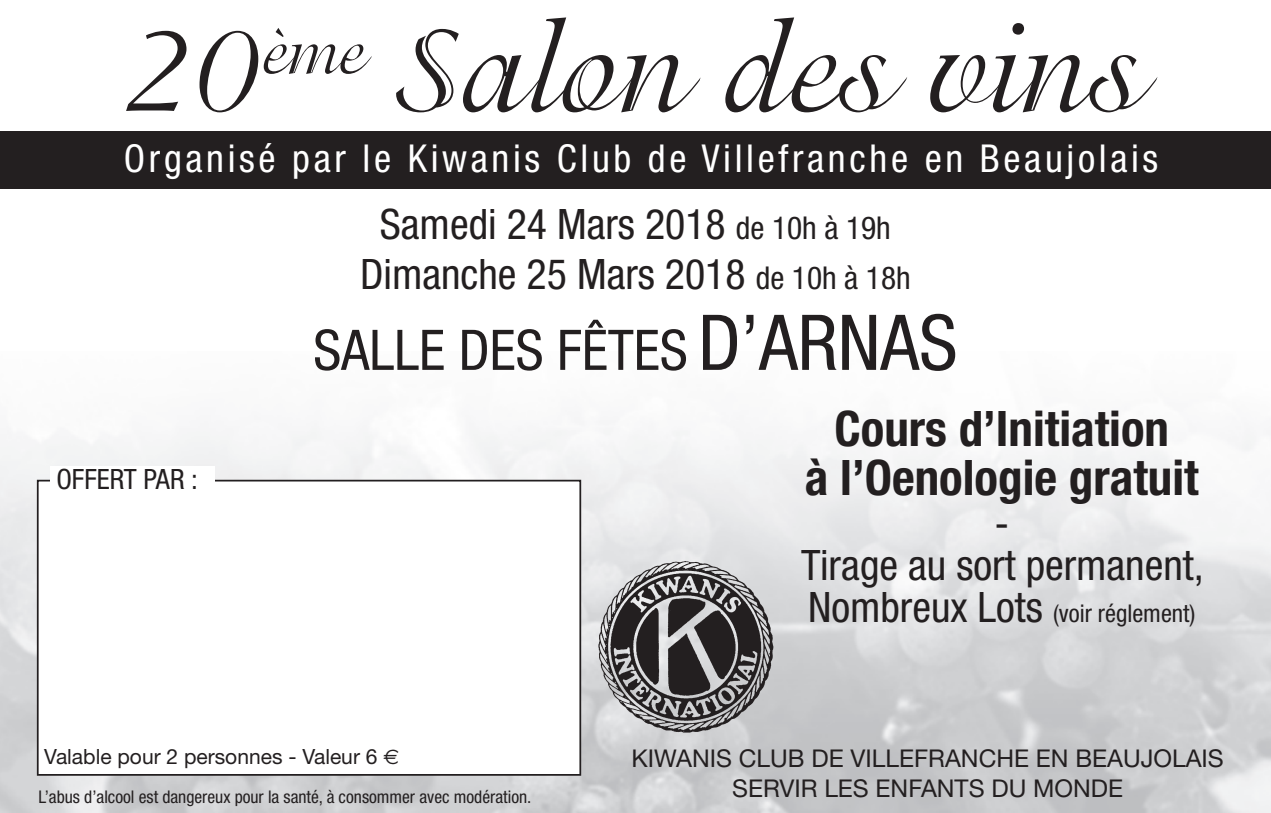
<style>
.page{position:relative;width:1271px;height:813px;background:#fff}
.page>*{position:absolute;margin:0;border:0;box-sizing:border-box;transform-origin:0 0}
.t1{font:127.4px "Isadora";color:#231f20}
.t2{font:condensed 56px "Helvetica Neue";color:#231f20}
.t3{font:700 condensed 49px/49px "Helvetica Neue";color:#231f20;text-align:center}
.t4{font:condensed 42px/50.4px "Helvetica Neue";color:#231f20;text-align:center}
.t5{font:condensed 38.5px "Helvetica Neue";letter-spacing:.095em;color:#fff}
.t6{font:condensed 28px "Helvetica Neue";color:#231f20}
.t7{font:24.5px "Helvetica Neue";color:#231f20}
.t8{font:condensed 24.5px "Helvetica Neue";color:#231f20}
.t9{font:21px "Helvetica Neue";color:#231f20}
.t10{font:condensed 17.5px "Helvetica Neue";color:#231f20}
.s1{font-size:31.5px}
.s2{font-size:77px}
.s3{font-size:42px}
.s4{font-family:"Euro Sans"}
</style>
<div class="page">
<img style="left:0;top:423px;width:1270px;height:390px">
<img style="left:594px;top:559px;width:183px;height:177px">
<div style="left:38px;top:480px;width:542px;height:295px;background:#fff"></div>
<div style="left:37px;top:480px;width:544px;height:295px;border:2px solid #231f20"></div>
<div style="left:50px;top:466px;width:164px;height:44px;background:#fff"></div>
<div style="left:0;top:131px;width:1270px;height:58px;background:#231f20"></div>
<h1 class="t1" style="left:126px;top:0;width:1019px">20<sup>ème</sup> Salon des vins</h1>
<p class="t5" style="left:124px;top:136px;width:1035px">Organisé par le Kiwanis Club de Villefranche en Beaujolais</p>
<p class="t6" style="left:56px;top:462px;width:143px">OFFERT PAR :</p>
<p class="t4" style="left:360px;top:198px;width:552px">Samedi 24 Mars 2018 <span class="s1">de 10h à 19h<br></span>Dimanche 25 Mars 2018 <span class="s1">de 10h à 18h</span></p>
<h2 class="t2" style="left:313px;top:318px;width:645px">SALLE DES FÊTES <span class="s2">D’ARNAS</span></h2>
<p class="t3" style="left:804px;top:404px;width:395px">Cours d’Initiation<br>à l’Oenologie gratuit</p>
<p class="t4" style="left:801px;top:501px;width:404px;line-height:42px">-<br>Tirage au sort permanent,</p>
<p class="t8" style="left:807px;top:598px;width:389px"><span class="s3">Nombreux Lots</span> (voir réglement)</p>
<p class="t9" style="left:44px;top:744px;width:356px">Valable pour 2 personnes - Valeur 6 <span class="s4">e</span></p>
<p class="t10" style="left:39px;top:786px;width:494px">L’abus d’alcool est dangereux pour la santé, à consommer avec modération.</p>
<p class="t7" style="left:631px;top:744px;width:593px">KIWANIS CLUB DE VILLEFRANCHE EN BEAUJOLAIS</p>
<p class="t7" style="left:732px;top:773px;width:392px">SERVIR LES ENFANTS DU MONDE</p>
</div>
